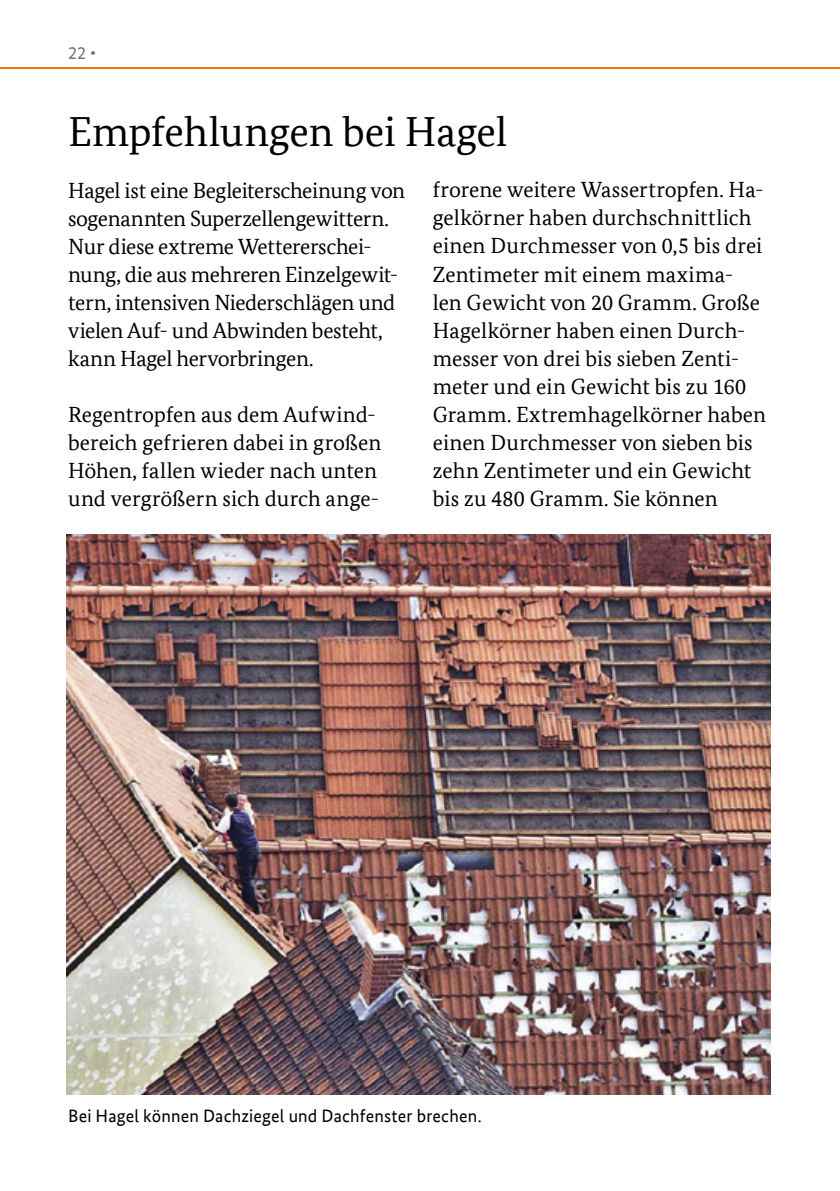
<style>
.page{position:relative;width:840px;height:1191px;background:#fff}
.page>*{position:absolute;margin:0;border:0;box-sizing:border-box;transform-origin:0 0}
.t1{font:42px "Bundes Serif Office";letter-spacing:-.005em;color:#000}
.t2{font:22px/28px "Bundes Serif Office";color:#000}
.t3{font:22px/28px "Bundes Serif Office";letter-spacing:-.02em;color:#000}
.t4{font:18px "Bundes Sans Office";letter-spacing:.01em;color:#000}
.t5{font:18px "Bundes Sans Office";color:#706f6f}
</style>
<div class="page">
<img style="left:67px;top:535px;width:703px;height:560px">
<hr style="left:0;top:67px;width:839px;height:2px;background:#ee7203">
<p class="t5" style="left:68px;top:43px;width:30px">22 •</p>
<h2 class="t1" style="left:68px;top:107px;width:440px">Empfehlungen bei Hagel</h2>
<p class="t3" style="left:68px;top:176px;width:338px">Hagel ist eine Begleiterscheinung von sogenannten Superzellengewittern .</p>
<p class="t2" style="left:432px;top:176px;width:332px">frorene weitere Wassertropfen . Ha-</p>
<p class="t2" style="left:432px;top:204px;width:331px">gelkörner haben durchschnittlich einen Durchmesser von 0,5 bis drei</p>
<p class="t2" style="left:432px;top:288px;width:328px">len Gewicht von 20 Gramm . Große</p>
<p class="t3" style="left:68px;top:232px;width:331px">Nur diese extreme Wettererschei&shy;nung, die aus mehreren Einzelgewit-</p>
<p class="t2" style="left:432px;top:260px;width:302px">Zentimeter mit einem maxima-</p>
<p class="t2" style="left:432px;top:316px;width:314px">Hagelkörner haben einen Durch&shy;messer von drei bis sieben Zenti-</p>
<p class="t3" style="left:68px;top:288px;width:328px">tern, intensiven Niederschlägen und vielen Auf- und Abwinden besteht, kann Hagel hervorbringen .</p>
<p class="t2" style="left:68px;top:400px;width:309px">Regentropfen aus dem Aufwind-</p>
<p class="t2" style="left:68px;top:428px;width:314px">bereich gefrieren dabei in großen<br>Höhen, fallen wieder nach unten</p>
<p class="t2" style="left:68px;top:484px;width:312px">und vergrößern sich durch ange-</p>
<p class="t2" style="left:432px;top:372px;width:334px">meter und ein Gewicht bis zu 160<br>Gramm . Ex tremhagelkörner haben einen Durchmesser von sieben bis zehn Zentimeter und ein Gewicht bis zu 480 Gramm. Sie können</p>
<p class="t4" style="left:68px;top:1105px;width:415px">Bei Hagel können Dachziegel und Dachfenster brechen.</p>
</div>
